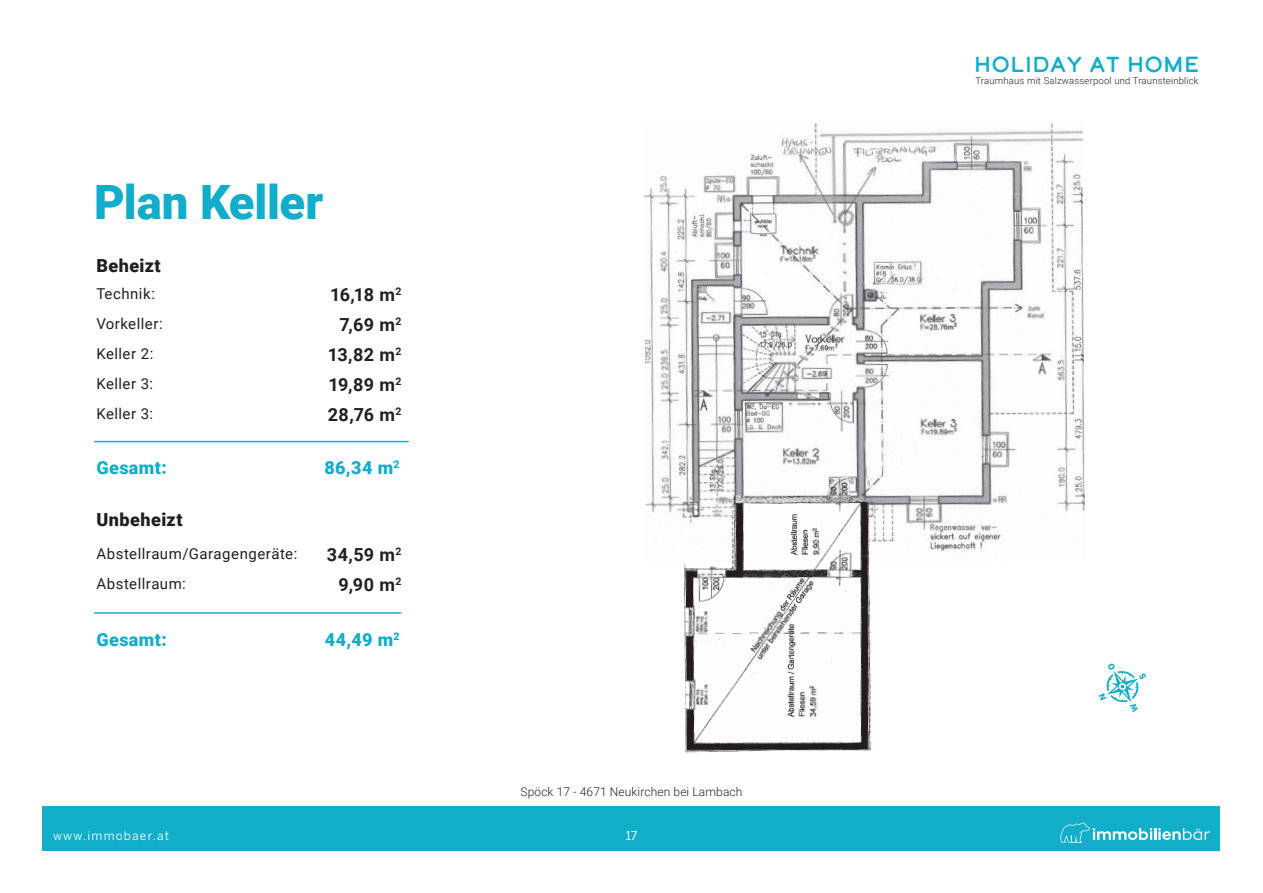
<style>
.page{position:relative;width:1263px;height:893px;background:#fff}
.page>*{position:absolute;margin:0;border:0;box-sizing:border-box;transform-origin:0 0}
.t1{font:900 47.25px "Roboto";letter-spacing:-.01em;color:#12aec9}
.t2{font:21.75px "Calder Dark";color:#12aec9}
.t3{font:700 18px/30px "Roboto";letter-spacing:-.015em;color:#231f20;text-align:right}
.t4{font:900 18px "Roboto";letter-spacing:.025em;color:#12aec9}
.t5{font:900 18px "Roboto";letter-spacing:.025em;color:#231f20}
.t6{font:700 18px/30px "Roboto";letter-spacing:.01em;color:#231f20;text-align:right}
.t7{font:15px/30px "Roboto";letter-spacing:.03em;color:#231f20}
.t8{font:300 12px "Roboto";letter-spacing:.01em;color:#231f20}
.t9{font:12px "Benton Sans";letter-spacing:.1em;color:#fff}
.t10{font:12px "Benton Sans";color:#fff}
.t11{font:300 9.45px "Roboto";letter-spacing:.02em;color:#231f20}
</style>
<div class="page">
<div style="left:43px;top:806px;width:1177px;height:44px;background:#12aec9"></div>
<svg style="left:1060px;top:822px;width:150px;height:21px"></svg>
<img style="left:644px;top:122px;width:441px;height:429px">
<img style="left:684px;top:477px;width:189px;height:276px">
<hr style="left:94px;top:441px;width:315px;height:1px;background:#12aec9">
<hr style="left:94px;top:612px;width:307px;height:2px;background:#12aec9">
<svg style="left:1098px;top:663px;width:48px;height:49px"></svg>
<h1 class="t1" style="left:94px;top:169px;width:230px">Plan Keller</h1>
<p class="t5" style="left:96px;top:253px;width:66px">Beheizt</p>
<p class="t7" style="left:96px;top:278px;width:68px">Technik:<br>Vorkeller:<br>Keller 2:<br>Keller 3:<br>Keller 3:</p>
<p class="t4" style="left:96px;top:455px;width:72px">Gesamt:</p>
<p class="t5" style="left:96px;top:507px;width:88px">Unbeheizt</p>
<p class="t7" style="left:96px;top:538px;width:202px">Abstellraum/Garagengeräte:<br>Abstellraum:</p>
<p class="t4" style="left:96px;top:627px;width:72px">Gesamt:</p>
<p class="t3" style="left:328px;top:279px;width:75px">16,18 m<sup>2<br></sup>7,69 m<sup>2<br></sup>13,82 m<sup>2<br></sup>19,89 m<sup>2<br></sup>28,76 m<sup>2</sup></p>
<p class="t4" style="left:324px;top:455px;width:77px">86,34 m<sup>2</sup></p>
<p class="t6" style="left:327px;top:539px;width:76px">34,59 m<sup>2<br></sup>9,90 m<sup>2</sup></p>
<p class="t4" style="left:325px;top:627px;width:76px">44,49 m<sup>2</sup></p>
<p class="t8" style="left:520px;top:783px;width:223px">Spöck 17 - 4671 Neukirchen bei Lambach</p>
<p class="t9" style="left:53px;top:828px;width:118px">www.immobaer.at</p>
<p class="t10" style="left:626px;top:828px;width:13px">17</p>
<h2 class="t2" style="left:974px;top:50px;width:227px">HOLIDAY AT HOME</h2>
<p class="t11" style="left:975px;top:74px;width:225px">Traumhaus mit Salzwasserpool und Traunsteinblick</p>
</div>
